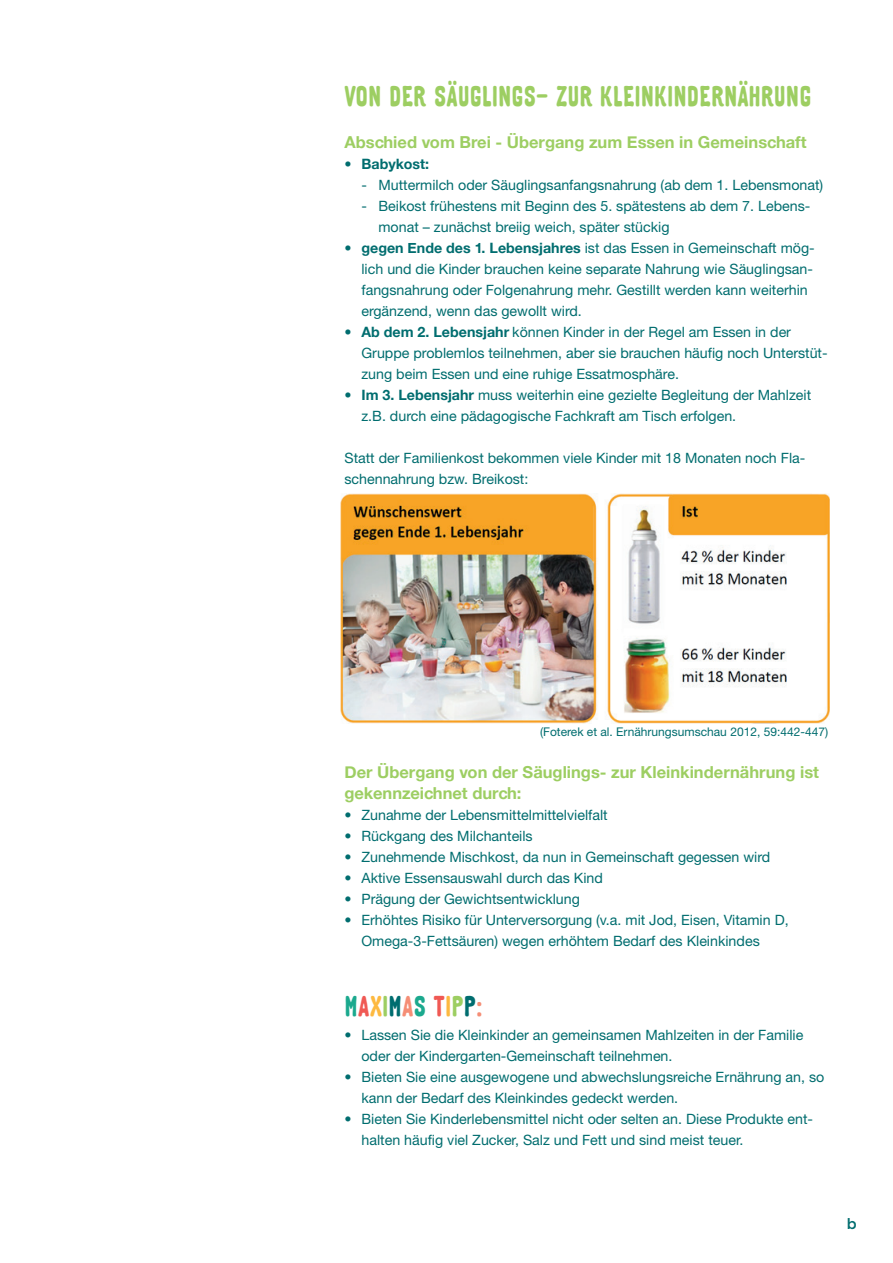
<style>
.page{position:relative;width:893px;height:1263px;background:#fff}
.page>*{position:absolute;margin:0;border:0;box-sizing:border-box;transform-origin:0 0}
.t1{font:30px "Toulouse Lautrec Moulin Rouge Solide";color:#9dce62}
.t2{font:30px "Toulouse Lautrec Moulin Rouge Solide";letter-spacing:.005em;color:#1ba98e}
.t3{font:700 16.5px/21px "Helvetica Neue CE";color:#9dce62}
.t4{font:500 15px "Gotham";color:#006d6f}
.t5{font:14.25px/21px "Helvetica Neue";color:#006d6f}
.t6{font:700 14.25px "Helvetica Neue CE";color:#006d6f}
.t7{font:12px "Helvetica Neue";color:#006d6f}
.s1{font-family:"Helvetica Neue CE";font-weight:700}
.s2{color:#f05954}
.s3{color:#fdb940}
.s4{color:#9dce62}
.s5{color:#006d6f}
.s6{color:#f58e76}
</style>
<div class="page">
<img style="left:340px;top:493px;width:489px;height:231px">
<h1 class="t1" style="left:344px;top:78px;width:468px">VON DER SÄUGLINGS- ZUR KLEINKINDERNÄHRUNG</h1>
<p class="t3" style="left:344px;top:132px;width:464px">Abschied vom Brei - Übergang zum Essen in Gemeinschaft</p>
<p class="t6" style="left:344px;top:155px;width:86px">• Babykost:</p>
<p class="t5" style="left:361px;top:174px;width:463px">- Muttermilch oder Säuglingsanfangsnahrung (ab dem 1. Lebensmonat)</p>
<p class="t5" style="left:378px;top:195px;width:433px;text-indent:-17px">- Beikost frühestens mit Beginn des 5. spätestens ab dem 7. Lebens&shy;monat – zunächst breiig weich, später stückig</p>
<p class="t5" style="left:361px;top:237px;width:455px;text-indent:-17px"><span class="s1">• gegen Ende des 1. Lebensjahres</span> ist das Essen in Gemeinschaft mög&shy;lich und die Kinder brauchen keine separate Nahrung wie Säuglingsan&shy;fangsnahrung oder Folgenahrung mehr. Gestillt werden kann weiterhin ergänzend, wenn das gewollt wird.</p>
<p class="t5" style="left:361px;top:321px;width:468px;text-indent:-17px"><span class="s1">• Ab dem 2. Lebensjahr</span> können Kinder in der Regel am Essen in der<br>Gruppe problemlos teilnehmen, aber sie brauchen häufig noch Unterstüt&shy;zung beim Essen und eine ruhige Essatmosphäre.</p>
<p class="t5" style="left:361px;top:384px;width:451px;text-indent:-17px"><span class="s1">• Im 3. Lebensjahr</span> muss weiterhin eine gezielte Begleitung der Mahlzeit z.B. durch eine pädagogische Fachkraft am Tisch erfolgen.</p>
<p class="t5" style="left:344px;top:447px;width:462px">Statt der Familienkost bekommen viele Kinder mit 18 Monaten noch Fla&shy;schennahrung bzw. Breikost:</p>
<p class="t7" style="left:540px;top:724px;width:290px">(Foterek et al. Ernährungsumschau 2012, 59:442-447)</p>
<p class="t3" style="left:344px;top:762px;width:476px">Der Übergang von der Säuglings- zur Kleinkindernährung ist gekennzeichnet durch:</p>
<p class="t5" style="left:344px;top:804px;width:265px">• Zunahme der Lebensmittelmittelvielfalt</p>
<p class="t5" style="left:344px;top:825px;width:190px">• Rückgang des Milchanteils</p>
<p class="t5" style="left:344px;top:846px;width:427px">• Zunehmende Mischkost, da nun in Gemeinschaft gegessen wird</p>
<p class="t5" style="left:344px;top:867px;width:260px">• Aktive Essensauswahl durch das Kind</p>
<p class="t5" style="left:344px;top:888px;width:237px">• Prägung der Gewichtsentwicklung</p>
<p class="t5" style="left:361px;top:909px;width:429px;text-indent:-17px">• Erhöhtes Risiko für Unterversorgung (v.a. mit Jod, Eisen, Vitamin D,<br>Omega-3-Fettsäuren) wegen erhöhtem Bedarf des Kleinkindes</p>
<h1 class="t2" style="left:344px;top:989px;width:140px">M<span class="s2">A</span><span class="s3">X</span><span class="s4">I</span><span class="s5">M</span><span class="s6">A</span>S <span class="s2">T</span><span class="s3">I</span><span class="s4">P</span><span class="s5">P</span><span class="s6">:</span></h1>
<p class="t5" style="left:361px;top:1025px;width:443px;text-indent:-17px">• Lassen Sie die Kleinkinder an gemeinsamen Mahlzeiten in der Familie oder der Kindergarten-Gemeinschaft teilnehmen.</p>
<p class="t5" style="left:361px;top:1067px;width:464px;text-indent:-17px">• Bieten Sie eine ausgewogene und abwechslungsreiche Ernährung an, so kann der Bedarf des Kleinkindes gedeckt werden.</p>
<p class="t5" style="left:361px;top:1109px;width:453px;text-indent:-17px">• Bieten Sie Kinderlebensmittel nicht oder selten an. Diese Produkte ent&shy;halten häufig viel Zucker, Salz und Fett und sind meist teuer.</p>
<p class="t4" style="left:847px;top:1214px;width:12px">b</p>
</div>
